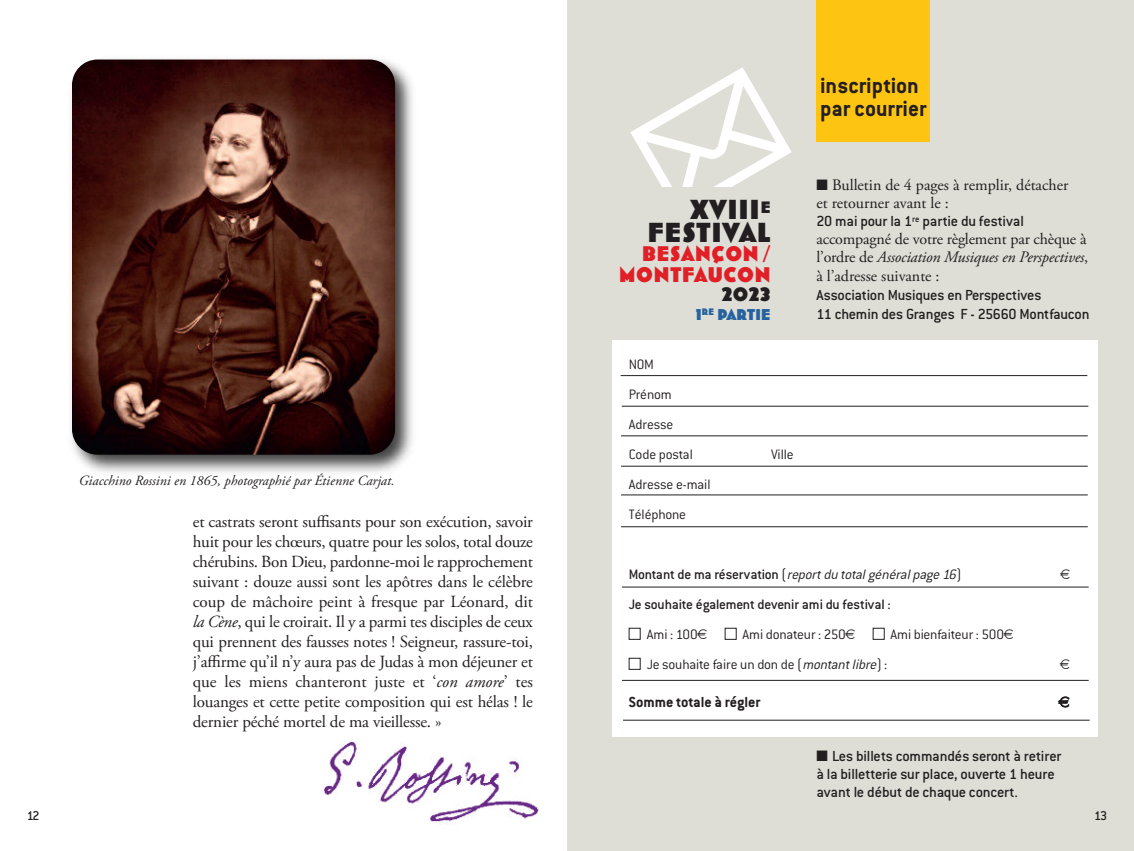
<style>
.page{position:relative;width:1134px;height:851px;background:#fff}
.page>*{position:absolute;margin:0;border:0;box-sizing:border-box;transform-origin:0 0}
.t1{font:26.2px/22.8px "Bovine Poster";letter-spacing:.05em;color:#231f20;text-align:right}
.t2{font:700 24px/22.8px "Conduit ITC";color:#231f20}
.t3{font:20.2px/20.2px "Bovine Poster";letter-spacing:.05em;color:#e01f26;text-align:right}
.t4{font:18.6px "Bovine Poster";color:#231f20}
.t5{font:17px/20px "Adobe Garamond Pro";letter-spacing:-.01em;color:#231f20;text-align:justify}
.t6{font:500 16px/18px "Conduit ITC";letter-spacing:-.015em;color:#231f20}
.t7{font:16px/18.4px "Adobe Garamond Pro";color:#231f20}
.t8{font:700 16px "Conduit ITC";color:#231f20}
.t9{font:300 15px/30px "Conduit ITC";letter-spacing:-.01em;color:#231f20}
.t10{font:500 15px/30px "Conduit ITC";letter-spacing:-.01em;color:#231f20}
.t11{font:15px "Bovine Poster";letter-spacing:.015em;color:#26629d}
.t12{font:italic 14px "Adobe Garamond Pro";color:#231f20}
.t13{font:500 14px "Conduit ITC";color:#231f20}
.s1{font-style:italic}
.s2{font-weight:300}
.s3{font-weight:300;font-style:italic}
.s4{color:#fff}
</style>
<div class="page">
<div style="left:567px;top:0;width:567px;height:850px;background:#deddd6"></div>
<div style="left:612px;top:339px;width:486px;height:397px;background:#fff"></div>
<svg style="left:630px;top:67px;width:162px;height:120px"></svg>
<div style="left:816px;top:0;width:114px;height:142px;background:#fec412"></div>
<hr style="left:621px;top:375px;width:466px;height:1px;background:#231f20">
<hr style="left:622px;top:406px;width:466px;height:1px;background:#231f20">
<hr style="left:621px;top:435px;width:467px;height:1px;background:#231f20">
<hr style="left:621px;top:466px;width:467px;height:1px;background:#231f20">
<hr style="left:621px;top:494px;width:467px;height:1px;background:#231f20">
<hr style="left:621px;top:526px;width:467px;height:1px;background:#231f20">
<hr style="left:622px;top:586px;width:467px;height:1px;background:#231f20">
<hr style="left:622px;top:680px;width:467px;height:1px;background:#231f20">
<hr style="left:623px;top:719px;width:467px;height:1px;background:#231f20">
<img style="left:71px;top:60px;width:342px;height:413px">
<img style="left:72px;top:59px;width:323px;height:395px;border-radius:26px">
<img style="left:323px;top:741px;width:217px;height:82px">
<p class="t12" style="left:79px;top:475px;width:317px">Giacchino Rossini en 1865, photographié par Étienne Carjat.</p>
<p class="t5" style="left:193px;top:513px;width:342px">et castrats seront suffisants pour son exécution, savoir huit pour les chœurs, quatre pour les solos, total douze chérubins. Bon dieu, pardonne-moi le rapprochement suivant : douze aussi sont les apôtres dans le célèbre coup de mâchoire peint à fresque par Léonard, dit <span class="s1">la Cène</span>, qui le croirait. Il y a parmi tes disciples de ceux qui prennent des fausses notes ! seigneur, rassure-toi, j’affirme qu’il n’y aura pas de Judas à mon déjeuner et que les miens chanteront juste et ‘<span class="s1">con amore</span>’ tes louanges et cette petite composition qui est hélas ! le dernier péché mortel de ma vieillesse. »</p>
<h1 class="t1" style="left:648px;top:198px;width:124px">XVIII<sup>E<br></sup>FESTIVAL</h1>
<p class="t3" style="left:619px;top:244px;width:153px">BESANÇON /<br>MONTFAUCON</p>
<p class="t4" style="left:722px;top:283px;width:50px">2023</p>
<p class="t11" style="left:696px;top:306px;width:76px">1<sup>RE</sup> PARTIE</p>
<p class="t9" style="left:629px;top:351px;width:66px">NOM<br>Prénom<br>Adresse<br>Code postal</p>
<p class="t9" style="left:629px;top:471px;width:83px">Adresse e-mail<br>Téléphone</p>
<p class="t9" style="left:771px;top:441px;width:24px">Ville</p>
<h2 class="t2" style="left:820px;top:77px;width:108px">inscription par courrier</h2>
<p class="t7" style="left:816px;top:177px;width:253px">■ Bulletin de 4 pages à remplir, détacher et retourner avant le :</p>
<p class="t6" style="left:816px;top:214px;width:209px">20 mai pour la 1<sup>re</sup> partie du festival</p>
<p class="t7" style="left:816px;top:231px;width:273px;text-align:justify">accompagné de votre règlement par chèque à l’ordre de <span class="s1">Association Musiques en Perspectives</span>, à l’adresse suivante :</p>
<p class="t6" style="left:816px;top:287px;width:275px;line-height:19px">Association Musiques en Perspectives<br>11 chemin des Granges F - 25660 Montfaucon</p>
<p class="t10" style="left:629px;top:561px;width:334px">Montant de ma réservation <span class="s2">(</span><span class="s3">reportdutotalgénéralpage16</span><span class="s2">)<br></span>Je souhaite également devenir ami du festival :</p>
<p class="t9" style="left:628px;top:621px;width:71px"><span class="s4">■</span> Ami : 100</p>
<p class="t9" style="left:724px;top:621px;width:123px"><span class="s4">■</span> Ami donateur : 250</p>
<p class="t9" style="left:872px;top:621px;width:133px"><span class="s4">■</span> Ami bienfaiteur : 500</p>
<p class="t9" style="left:628px;top:651px;width:260px"><span class="s4">■</span> Je souhaite faire un don de (<span class="s1">montantlibre</span>) :</p>
<p class="t8" style="left:629px;top:697px;width:133px">Somme totale à régler</p>
<p class="t6" style="left:816px;top:749px;width:246px">■ Les billets commandés seront à retirer à la billetterie sur place, ouverte 1 heure avant le début de chaque concert.</p>
<p class="t13" style="left:27px;top:811px;width:14px">12</p>
<p class="t13" style="left:1094px;top:811px;width:14px">13</p>
</div>
